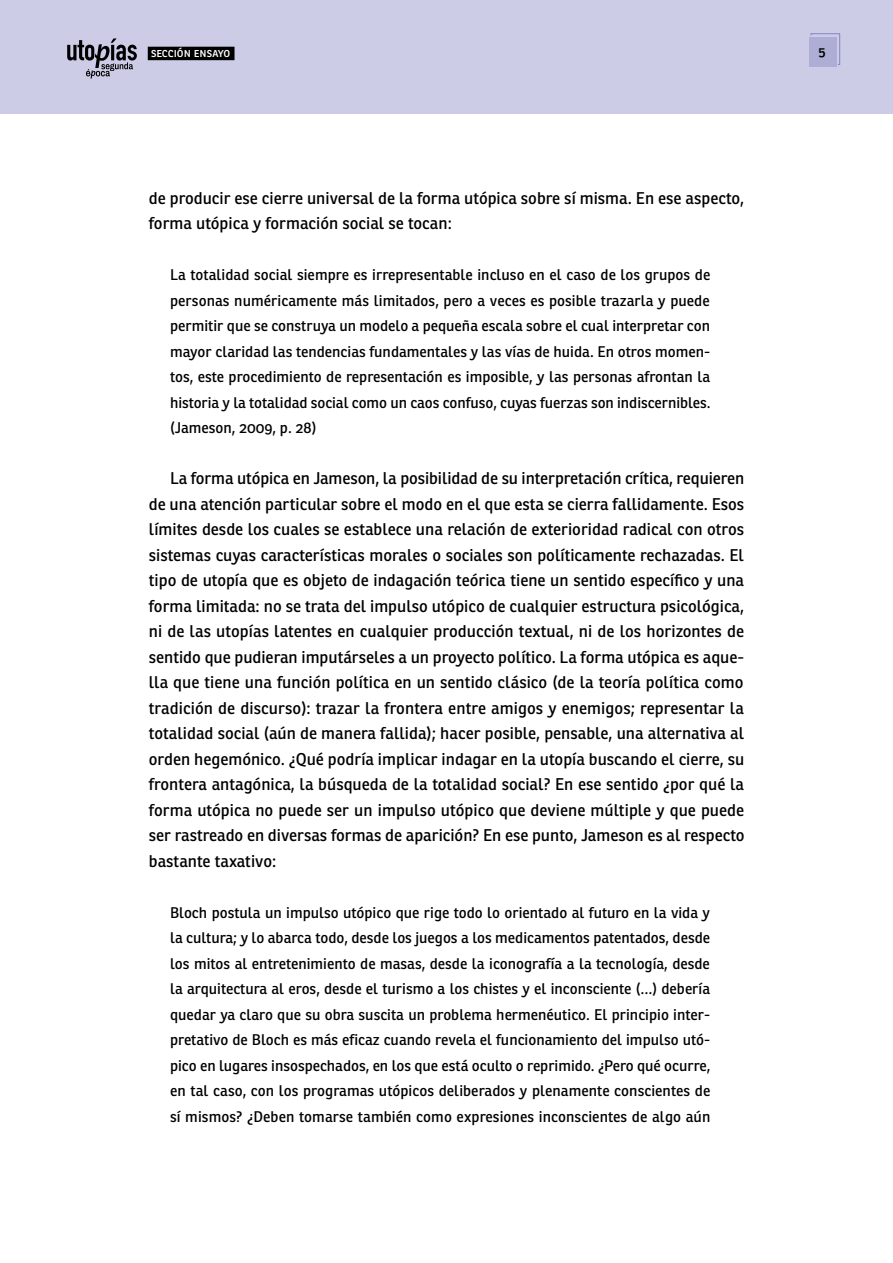
<style>
.page{position:relative;width:893px;height:1263px;background:#fff}
.page>*{position:absolute;margin:0;border:0;box-sizing:border-box;transform-origin:0 0}
.t1{font:16.5px/25.5px "Ronnia";color:#000}
.t2{font:15px/25.5px "Ronnia";color:#000;text-align:justify}
.t3{font:600 13.2px "Ronnia";color:#000}
.t4{font:12px "Ronnia";color:#fff}
</style>
<div class="page">
<div style="left:0;top:0;width:893px;height:113px;background:#cccce6"></div>
<div style="left:809px;top:38px;width:27px;height:29px;background:#adadd6"></div>
<svg style="left:810px;top:33px;width:30px;height:32px"></svg>
<svg style="left:67px;top:38px;width:70px;height:41px"></svg>
<div style="left:148px;top:47px;width:86px;height:13px;background:#000"></div>
<p class="t4" style="left:151px;top:46px;width:81px">sección ensayo</p>
<p class="t3" style="left:818px;top:44px;width:9px">5</p>
<p class="t1" style="left:149px;top:185px;width:597px">de producir ese cierre universal de la forma utópica sobre sí misma. En ese aspecto, forma utópica y formación social se tocan:</p>
<p class="t2" style="left:170px;top:262px;width:542px">La totalidad social siempre es irrepresentable incluso en el caso de los grupos de personas numéricamente más limitados, pero a veces es posible trazarla y puede permitir que se construya un modelo a pequeña escala sobre el cual interpretar con mayor claridad las tendencias fundamentales y las vías de huida. En otros momen&shy;tos, este procedimiento de representación es imposible, y las personas afrontan la historia y la totalidad social como un caos confuso, cuyas fuerzas son indiscernibles. (Jameson, 2009, p. 28)</p>
<p class="t1" style="left:149px;top:466px;width:597px;text-align:justify;text-indent:21px">La forma utópica en Jameson, la posibilidad de su interpretación crítica, requieren de una atención particular sobre el modo en el que esta se cierra fallidamente. Esos límites desde los cuales se establece una relación de exterioridad radical con otros sistemas cuyas características morales o sociales son políticamente rechazadas. El tipo de utopía que es objeto de indagación teórica tiene un sentido específico y una forma limitada: no se trata del impulso utópico de cualquier estructura psicológica, ni de las utopías latentes en cualquier producción textual, ni de los horizontes de sentido que pudieran imputárseles a un proyecto político. La forma utópica es aque&shy;lla que tiene una función política en un sentido clásico (de la teoría política como tradición de discurso): trazar la frontera entre amigos y enemigos; representar la totalidad social (aún de manera fallida); hacer posible, pensable, una alternativa al orden hegemónico. ¿Qué podría implicar indagar en la utopía buscando el cierre, su frontera antagónica, la búsqueda de la totalidad social? En ese sentido ¿por qué la forma utópica no puede ser un impulso utópico que deviene múltiple y que puede ser rastreado en diversas formas de aparición? En ese punto, Jameson es al respecto bastante taxativo:</p>
<p class="t2" style="left:170px;top:900px;width:542px">Bloch postula un impulso utópico que rige todo lo orientado al futuro en la vida y la cultura; y lo abarca todo, desde los juegos a los medicamentos patentados, desde los mitos al entretenimiento de masas, desde la iconografía a la tecnología, desde la arquitectura al eros, desde el turismo a los chistes y el inconsciente (…) debería quedar ya claro que su obra suscita un problema hermenéutico. El principio inter&shy;pretativo de Bloch es más eficaz cuando revela el funcionamiento del impulso utó&shy;pico en lugares insospechados, en los que está oculto o reprimido. ¿Pero qué ocurre, en tal caso, con los programas utópicos deliberados y plenamente conscientes de sí mismos? ¿Deben tomarse también como expresiones inconscientes de algo aún</p>
</div>
